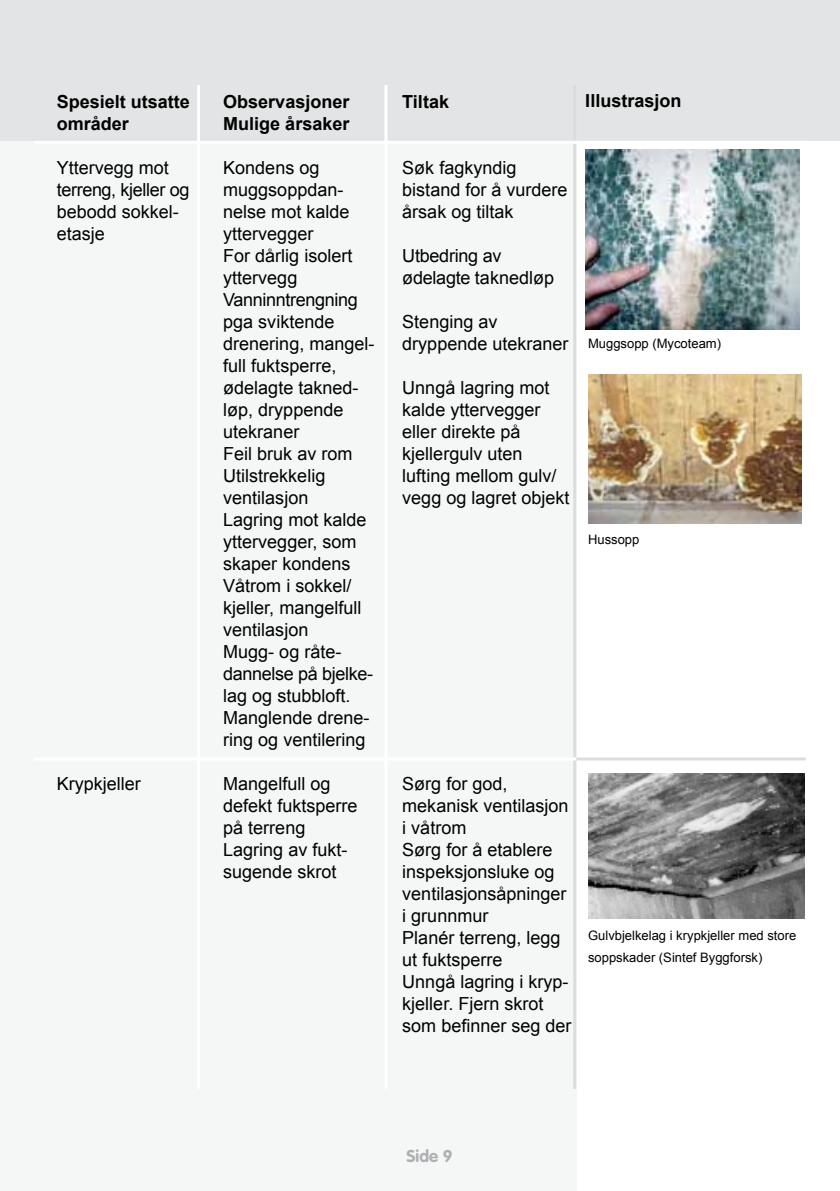
<style>
.page{position:relative;width:840px;height:1191px;background:#fff}
.page>*{position:absolute;margin:0;border:0;box-sizing:border-box;transform-origin:0 0}
.t1{font:18px/22px "Arial";color:#000}
.t2{font:700 18px/22px "Arial";color:#000}
.t3{font:700 17px "VAG Rounded";color:#afb0b3}
.t4{font:13px/22px "Arial";color:#000}
</style>
<div class="page">
<div style="left:0;top:0;width:576px;height:1191px;background:#f5f6f6"></div>
<div style="left:0;top:0;width:839px;height:141px;background:#e3e4e5"></div>
<img style="left:585px;top:149px;width:214px;height:181px">
<img style="left:588px;top:374px;width:213px;height:149px">
<img style="left:588px;top:773px;width:216px;height:146px">
<hr style="left:197px;top:85px;width:3px;height:1003px;background:#fff">
<hr style="left:384px;top:85px;width:3px;height:1003px;background:#fff">
<hr style="left:573px;top:85px;width:3px;height:1003px;background:#dbdcdd">
<hr style="left:34px;top:141px;width:771px;height:3px;background:#fff">
<hr style="left:34px;top:757px;width:771px;height:3px;background:#fff">
<hr style="left:576px;top:757px;width:229px;height:3px;background:#dbdcdd">
<p class="t2" style="left:57px;top:91px;width:135px">Spesielt utsatte områder</p>
<p class="t1" style="left:57px;top:157px;width:134px">Yttervegg mot terreng, kjeller og bebodd sokkel&shy;etasje</p>
<p class="t1" style="left:57px;top:772px;width:86px">Krypkjeller</p>
<p class="t2" style="left:223px;top:91px;width:128px">Observasjoner<br>Mulige årsaker</p>
<p class="t1" style="left:223px;top:156px;width:153px">Kondens og muggsoppdan&shy;nelse mot kalde yttervegger<br>For dårlig isolert yttervegg<br>Vanninntrengning pga sviktende drenering, mangel&shy;full fuktsperre, ødelagte takned&shy;løp, dryppende utekraner<br>Feil bruk av rom<br>Utilstrekkelig ventilasjon<br>Lagring mot kalde yttervegger, som skaper kondens<br>Våtrom i sokkel/ kjeller, mangelfull ventilasjon<br>Mugg- og råte&shy;dannelse på bjelke&shy;lag og stubbloft.<br>Manglende drene&shy;ring og ventilering</p>
<p class="t1" style="left:223px;top:772px;width:136px">Mangelfull og defekt fuktsperre på terreng<br>Lagring av fukt&shy;sugende skrot</p>
<p class="t2" style="left:402px;top:91px;width:48px">Tiltak</p>
<p class="t2" style="left:585px;top:91px;width:98px">Illustrasjon</p>
<p class="t1" style="left:402px;top:156px;width:167px">Søk fagkyndig bistand for å vurdere årsak og tiltak</p>
<p class="t1" style="left:402px;top:244px;width:153px">Utbedring av ødelagte taknedløp</p>
<p class="t1" style="left:402px;top:310px;width:168px">Stenging av dryppende utekraner</p>
<p class="t1" style="left:402px;top:376px;width:169px">Unngå lagring mot kalde yttervegger eller direkte på kjellergulv uten lufting mellom gulv/ vegg og lagret objekt</p>
<p class="t4" style="left:587px;top:333px;width:134px">Muggsopp (Mycoteam)</p>
<p class="t4" style="left:587px;top:528px;width:53px">Hussopp</p>
<p class="t1" style="left:402px;top:772px;width:171px">Sørg for god, mekanisk ventilasjon i våtrom<br>Sørg for å etablere inspeksjonsluke og ventilasjonsåpninger i grunnmur<br>Planér terreng, legg ut fuktsperre<br>Unngå lagring i kryp&shy;kjeller. Fjern skrot som befinner seg der</p>
<p class="t4" style="left:587px;top:924px;width:210px">Gulvbjelkelag i krypkjeller med store soppskader (Sintef Byggforsk)</p>
<p class="t3" style="left:406px;top:1145px;width:47px">Side 9</p>
</div>
